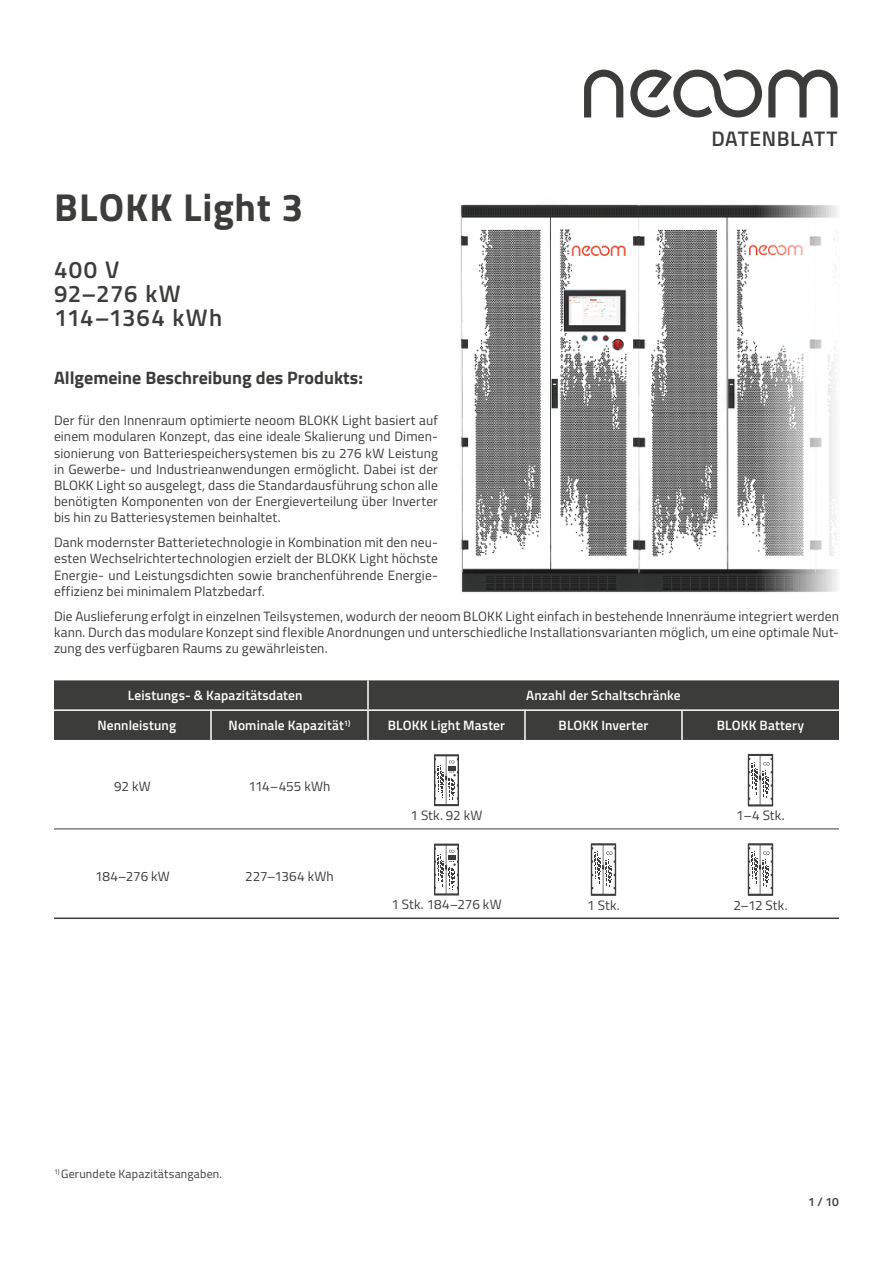
<style>
.page{position:relative;width:893px;height:1263px;background:#fff}
.page>*{position:absolute;margin:0;border:0;box-sizing:border-box;transform-origin:0 0}
.t1{font:700 39px "Titillium";letter-spacing:.025em;color:#3c3c3b}
.t2{font:600 24px/24px "Titillium";letter-spacing:.04em;color:#3c3c3b}
.t3{font:600 21px "Titillium";letter-spacing:.025em;color:#3c3c3b}
.t4{font:700 18px "Titillium";color:#3c3c3b}
.t5{font:13.5px/16.2px "Titillium";letter-spacing:.01em;color:#3c3c3b;text-align:justify}
.t6{font:600 13.5px "Titillium";letter-spacing:.01em;color:#fff}
.t7{font:12px "Titillium";letter-spacing:.02em;color:#3c3c3b}
.t8{font:600 12px "Titillium";color:#3c3c3b}
</style>
<div class="page">
<svg style="left:768px;top:70px;width:70px;height:47px"></svg>
<svg style="left:584px;top:70px;width:39px;height:47px"></svg>
<svg style="left:630px;top:70px;width:132px;height:47px"></svg>
<div style="left:54px;top:680px;width:785px;height:60px;background:#3c3c3b"></div>
<hr style="left:54px;top:828px;width:157px;height:1px;background:#3c3c3b">
<hr style="left:211px;top:828px;width:157px;height:1px;background:#3c3c3b">
<hr style="left:54px;top:917px;width:157px;height:2px;background:#3c3c3b">
<hr style="left:211px;top:917px;width:157px;height:2px;background:#3c3c3b">
<hr style="left:368px;top:828px;width:157px;height:1px;background:#3c3c3b">
<hr style="left:525px;top:828px;width:157px;height:1px;background:#3c3c3b">
<hr style="left:682px;top:828px;width:157px;height:1px;background:#3c3c3b">
<hr style="left:368px;top:917px;width:157px;height:2px;background:#3c3c3b">
<hr style="left:525px;top:917px;width:157px;height:2px;background:#3c3c3b">
<hr style="left:682px;top:917px;width:157px;height:2px;background:#3c3c3b">
<hr style="left:367px;top:680px;width:2px;height:29px;background:#fff">
<hr style="left:54px;top:709px;width:157px;height:2px;background:#fff">
<hr style="left:211px;top:709px;width:157px;height:2px;background:#fff">
<hr style="left:210px;top:711px;width:2px;height:29px;background:#fff">
<hr style="left:368px;top:709px;width:157px;height:2px;background:#fff">
<hr style="left:367px;top:711px;width:2px;height:29px;background:#fff">
<hr style="left:525px;top:709px;width:157px;height:2px;background:#fff">
<hr style="left:524px;top:711px;width:2px;height:29px;background:#fff">
<hr style="left:682px;top:709px;width:157px;height:2px;background:#fff">
<hr style="left:681px;top:711px;width:2px;height:29px;background:#fff">
<svg style="left:434px;top:754px;width:25px;height:52px"></svg>
<svg style="left:748px;top:754px;width:25px;height:52px"></svg>
<svg style="left:434px;top:844px;width:25px;height:51px"></svg>
<svg style="left:591px;top:843px;width:25px;height:53px"></svg>
<svg style="left:748px;top:843px;width:25px;height:53px"></svg>
<img style="left:460px;top:204px;width:377px;height:389px">
<h1 class="t1" style="left:54px;top:177px;width:251px">BLOKK Light 3</h1>
<h2 class="t2" style="left:54px;top:256px;width:170px">400 V<br>92–276 kW<br>114–1364 kWh</h2>
<h3 class="t3" style="left:711px;top:123px;width:128px">DATENBLATT</h3>
<h3 class="t4" style="left:54px;top:363px;width:310px">Allgemeine Beschreibung des Produkts:</h3>
<p class="t5" style="left:54px;top:412px;width:385px">Der für den Innenraum optimierte neoom BLOKK Light basiert auf einem modularen Konzept, das eine ideale Skalierung und Dimen&shy;sionierung von Batteriespeichersystemen bis zu 276 kW Leistung in Gewerbe- und Industrieanwendungen ermöglicht. Dabei ist der BLOKK Light so ausgelegt, dass die Standardausführung schon alle benötigten Komponenten von der Energieverteilung über Inverter bis hin zu Batteriesystemen beinhaltet.</p>
<p class="t5" style="left:54px;top:534px;width:385px">Dank modernster Batterietechnologie in Kombination mit den neu&shy;esten Wechselrichtertechnologien erzielt der BLOKK Light höchste Energie- und Leistungsdichten sowie branchenführende Energie&shy;effizienz bei minimalem Platzbedarf.</p>
<p class="t5" style="left:54px;top:607px;width:786px">Die Auslieferung erfolgt in einzelnen Teilsystemen, wodurch der neoom BLOKK Light einfach in bestehende Innenräume integriert werden kann. Durch das modulare Konzept sind flexible Anordnungen und unterschiedliche Installationsvarianten möglich, um eine optimale Nut&shy;zung des verfügbaren Raums zu gewährleisten.</p>
<p class="t6" style="left:128px;top:685px;width:176px">Leistungs- &amp; Kapazitätsdaten</p>
<p class="t6" style="left:526px;top:685px;width:156px">Anzahl der Schaltschränke</p>
<p class="t6" style="left:97px;top:715px;width:80px">Nennleistung</p>
<p class="t6" style="left:229px;top:715px;width:123px">Nominale Kapazität<sup>1)</sup></p>
<p class="t6" style="left:388px;top:716px;width:119px">BLOKK Light Master</p>
<p class="t6" style="left:559px;top:716px;width:91px">BLOKK Inverter</p>
<p class="t6" style="left:717px;top:716px;width:89px">BLOKK Battery</p>
<p class="t5" style="left:114px;top:778px;width:38px">92 kW</p>
<p class="t5" style="left:248px;top:778px;width:84px">114–455 kWh</p>
<p class="t5" style="left:95px;top:867px;width:76px">184–276 kW</p>
<p class="t5" style="left:245px;top:867px;width:90px">227–1364 kWh</p>
<p class="t5" style="left:410px;top:806px;width:74px">1 Stk. 92 kW</p>
<p class="t5" style="left:736px;top:807px;width:50px">1–4 Stk.</p>
<p class="t5" style="left:391px;top:896px;width:112px">1 Stk. 184–276 kW</p>
<p class="t5" style="left:587px;top:896px;width:34px">1 Stk.</p>
<p class="t5" style="left:733px;top:896px;width:56px">2–12 Stk.</p>
<p class="t7" style="left:54px;top:1165px;width:170px"><sup>1)</sup> Gerundete Kapazitätsangaben.</p>
<p class="t8" style="left:808px;top:1193px;width:32px">1 / 10</p>
</div>
